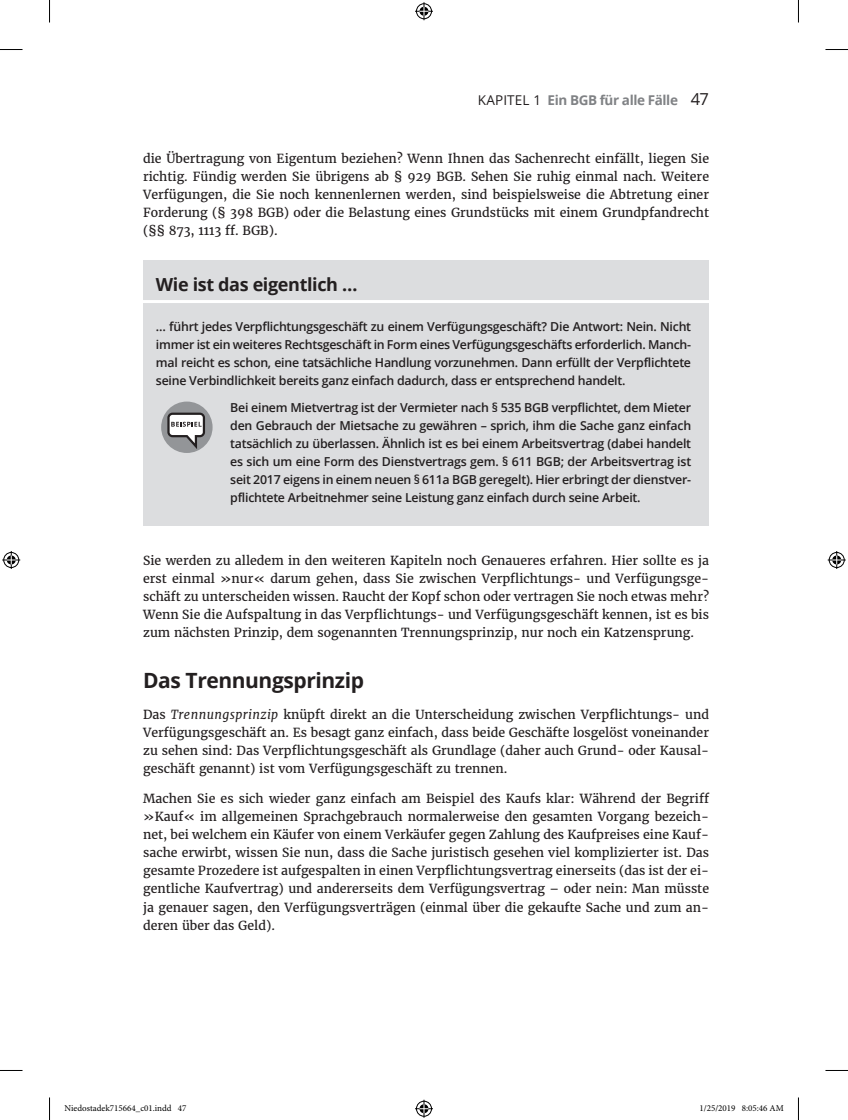
<style>
.page{position:relative;width:848px;height:1120px;background:#fff}
.page>*{position:absolute;margin:0;border:0;box-sizing:border-box;transform-origin:0 0}
.t1{font:700 21px "Open Sans";letter-spacing:-.02em;color:#231f20}
.t2{font:700 18px "Open Sans";letter-spacing:-.02em;color:#231f20}
.t3{font:700 13.5px "Open Sans";letter-spacing:-.03em;color:#808285}
.t4{font:12.3px/18px "Merriweather";color:#231f20;text-align:justify}
.t5{font:600 12.3px/18px "Open Sans";letter-spacing:-.02em;color:#231f20;text-align:justify}
.t6{font:9px "Minion Pro";color:#000}
.s1{font-weight:400;color:#231f20}
.s2{font-weight:400;font-size:16.5px;color:#231f20}
.s3{font-style:italic}
</style>
<div class="page">
<div style="left:143px;top:261px;width:566px;height:55px;background:#dcdddf"></div>
<hr style="left:71px;top:300px;width:638px;height:3px;background:#fff">
<div style="left:143px;top:304px;width:566px;height:105px;background:#dcdddf"></div>
<div style="left:143px;top:384px;width:566px;height:141px;background:#dcdddf"></div>
<div style="left:161px;top:401px;width:51px;height:52px;background:#939598;border-radius:50%"></div>
<svg style="left:167px;top:412px;width:38px;height:37px"></svg>
<svg style="left:0;top:49px;width:22px;height:1px"></svg>
<svg style="left:825px;top:49px;width:22px;height:1px"></svg>
<svg style="left:0;top:1070px;width:22px;height:1px"></svg>
<svg style="left:825px;top:1070px;width:22px;height:1px"></svg>
<svg style="left:49px;top:0;width:1px;height:23px"></svg>
<svg style="left:49px;top:1097px;width:1px;height:22px"></svg>
<svg style="left:798px;top:0;width:1px;height:23px"></svg>
<svg style="left:798px;top:1097px;width:1px;height:22px"></svg>
<svg style="left:415px;top:2px;width:18px;height:18px"></svg>
<svg style="left:415px;top:1099px;width:18px;height:18px"></svg>
<svg style="left:2px;top:551px;width:18px;height:18px"></svg>
<svg style="left:827px;top:551px;width:18px;height:18px"></svg>
<p class="t3" style="left:478px;top:90px;width:232px"><span class="s1">KAPITEL 1</span> Ein BGB für alle Fälle <span class="s2">47</span></p>
<p class="t4" style="left:143px;top:149px;width:567px">die Übertragung von Eigentum beziehen? Wenn Ihnen das Sachenrecht einfällt, liegen Sie richtig. Fündig werden Sie übrigens ab § 929 BGB. Sehen Sie ruhig einmal nach. Weitere Verfügungen, die Sie noch kennenlernen werden, sind beispielsweise die Abtretung einer Forderung (§ 398 BGB) oder die Belastung eines Grundstücks mit einem Grundpfandrecht (§§ 873, 1113 ff. BGB).</p>
<h2 class="t2" style="left:156px;top:272px;width:203px">Wie ist das eigentlich …</h2>
<p class="t5" style="left:156px;top:317px;width:536px">… führt jedes Verpflichtungsgeschäft zu einem Verfügungsgeschäft? Die Antwort: Nein. Nicht immer ist ein weiteres Rechtsgeschäft in Form eines Verfügungsgeschäfts erforderlich. Manch&shy;mal reicht es schon, eine tatsächliche Handlung vorzunehmen. Dann erfüllt der Verpflichtete seine Verbindlichkeit bereits ganz einfach dadurch, dass er entsprechend handelt.</p>
<p class="t5" style="left:230px;top:398px;width:462px">Bei einem Mietvertrag ist der Vermieter nach § 535 BGB verpflichtet, dem Mieter den Gebrauch der Mietsache zu gewähren – sprich, ihm die Sache ganz einfach tatsächlich zu überlassen. Ähnlich ist es bei einem Arbeitsvertrag (dabei handelt es sich um eine Form des Dienstvertrags gem. § 611 BGB; der Arbeitsvertrag ist seit 2017 eigens in einem neuen § 611a BGB geregelt). Hier erbringt der dienstver&shy;pflichtete Arbeitnehmer seine Leistung ganz einfach durch seine Arbeit.</p>
<p class="t4" style="left:143px;top:551px;width:567px">Sie werden zu alledem in den weiteren Kapiteln noch Genaueres erfahren. Hier sollte es ja erst einmal »nur« darum gehen, dass Sie zwischen Verpflichtungs- und Verfügungsge&shy;schäft zu unterscheiden wissen. Raucht der Kopf schon oder vertragen Sie noch etwas mehr?<br>Wenn Sie die Aufspaltung in das Verpflichtungs- und Verfügungsgeschäft kennen, ist es bis zum nächsten Prinzip, dem sogenannten Trennungsprinzip, nur noch ein Katzensprung.</p>
<h1 class="t1" style="left:143px;top:665px;width:222px">Das Trennungsprinzip</h1>
<p class="t4" style="left:143px;top:705px;width:567px">Das <span class="s3">Trennungsprinzip</span> knüpft direkt an die Unterscheidung zwischen Verpflichtungs- und Verfügungsgeschäft an. Es besagt ganz einfach, dass beide Geschäfte losgelöst voneinander zu sehen sind: Das Verpflichtungsgeschäft als Grundlage (daher auch Grund- oder Kausal&shy;geschäft genannt) ist vom Verfügungsgeschäft zu trennen.</p>
<p class="t4" style="left:143px;top:789px;width:567px">Machen Sie es sich wieder ganz einfach am Beispiel des Kaufs klar: Während der Begriff »Kauf« im allgemeinen Sprachgebrauch normalerweise den gesamten Vorgang bezeich&shy;net, bei welchem ein Käufer von einem Verkäufer gegen Zahlung des Kaufpreises eine Kauf&shy;sache erwirbt, wissen Sie nun, dass die Sache juristisch gesehen viel komplizierter ist. Das gesamte Prozedere ist aufgespalten in einen Verpflichtungsvertrag einerseits (das ist der ei&shy;gentliche Kaufvertrag) und andererseits dem Verfügungsvertrag – oder nein: Man müsste ja genauer sagen, den Verfügungsverträgen (einmal über die gekaufte Sache und zum an&shy;deren über das Geld).</p>
<p class="t6" style="left:64px;top:1102px;width:123px">Niedostadek715664_c01.indd 47</p>
<p class="t6" style="left:699px;top:1102px;width:86px">1/25/2019 8:05:46 AM</p>
</div>
